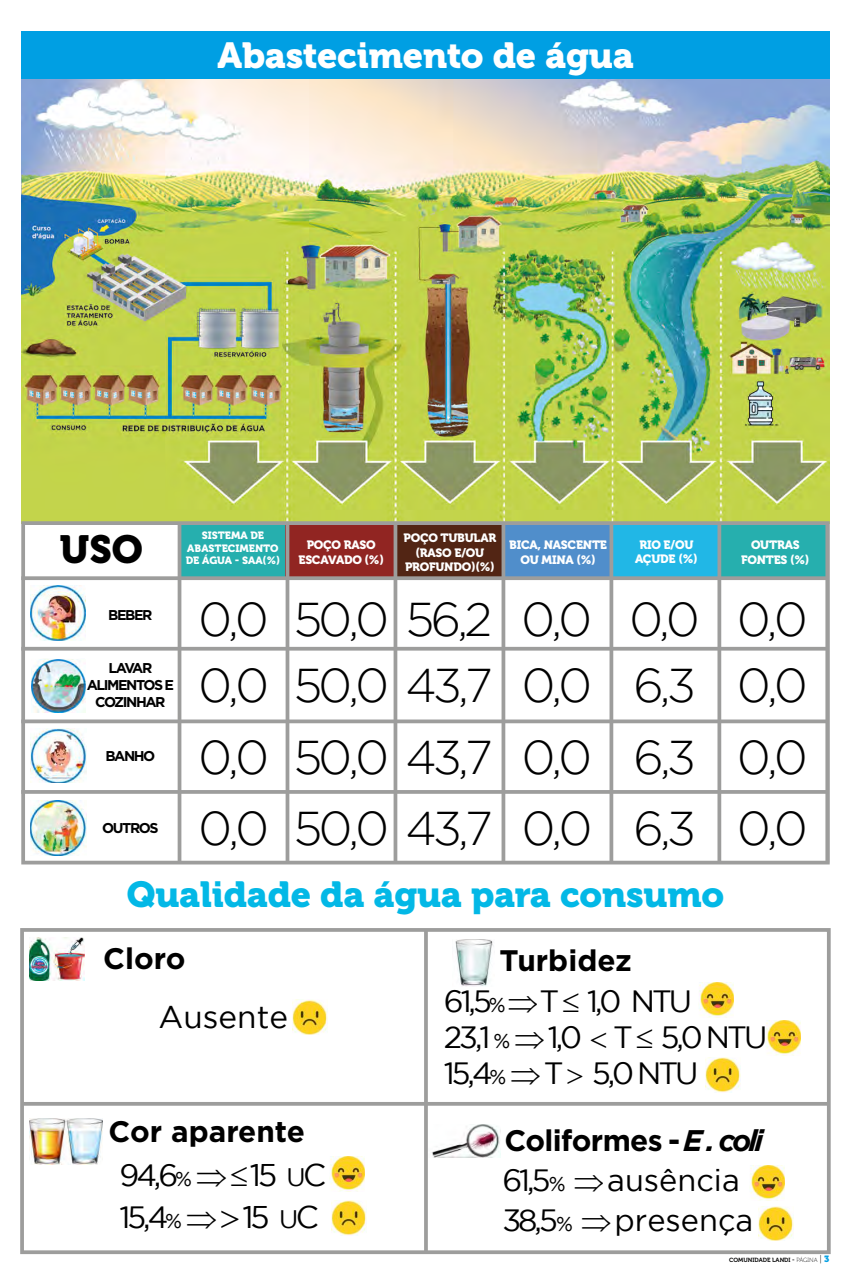
<style>
.page{position:relative;width:851px;height:1276px;background:#fff}
.page>*{position:absolute;margin:0;border:0;box-sizing:border-box;transform-origin:0 0}
.t1{font:300 47.25px/66.5px "Gotham";letter-spacing:-.08em;color:#000}
.t2{font:39px "Museo 900";color:#000}
.t3{font:36px "Museo 900";letter-spacing:-.005em;color:#03b8e6}
.t4{font:36px "Museo 900";letter-spacing:-.005em;color:#fff}
.t5{font:31.5px "Gotham";color:#000}
.t6{font:30.67px/41.6px "Gotham";color:#000}
.t7{font:30.67px/36.1px "Gotham";letter-spacing:-.1em;color:#000}
.t8{font:700 29.7px "Gotham";letter-spacing:-.01em;color:#000}
.t9{font:700 14.25px/17.1px "Gotham";letter-spacing:-.1em;color:#000;text-align:center}
.t10{font:12px/14.4px "Museo 900";letter-spacing:-.02em;color:#fff;text-align:center}
.t11{font:10.5px/12.6px "Museo 900";color:#fff;text-align:center}
.t12{font:6px "Museo 700";color:#000}
.s1{font-size:20.17px}
.s2{font-style:italic}
.s3{font-size:31.28px}
.s4{font-size:25.28px}
.s5{font-family:"Museo 100"}
.s6{font-family:"Museo 100";font-size:9px}
.s7{font-family:"Museo 900";font-size:9px;color:#009fe3}
</style>
<div class="page">
<img style="left:21px;top:79px;width:808px;height:442px">
<hr style="left:21px;top:1102px;width:807px;height:3px;background:#9d9d9c">
<svg style="left:424px;top:933px;width:4px;height:316px"></svg>
<img style="left:29px;top:937px;width:56px;height:43px">
<img style="left:30px;top:1118px;width:72px;height:46px">
<img style="left:455px;top:939px;width:39px;height:47px">
<img style="left:431px;top:1124px;width:69px;height:33px">
<div style="left:20px;top:928px;width:810px;height:326px;border:4px solid #9d9d9c"></div>
<img style="left:331px;top:1200px;width:35px;height:35px">
<img style="left:292px;top:1000px;width:35px;height:34px">
<img style="left:758px;top:1206px;width:35px;height:35px">
<img style="left:705px;top:1057px;width:35px;height:35px">
<img style="left:330px;top:1156px;width:34px;height:35px">
<div style="left:21px;top:32px;width:808px;height:47px;background:#009fe3"></div>
<div style="left:180px;top:523px;width:106px;height:56px;background:#26afae"></div>
<div style="left:286px;top:523px;width:110px;height:56px;background:#912522"></div>
<div style="left:395px;top:523px;width:109px;height:56px;background:#522514"></div>
<div style="left:610px;top:523px;width:107px;height:54px;background:#21b7e6"></div>
<div style="left:504px;top:524px;width:107px;height:54px;background:#508ecb"></div>
<div style="left:720px;top:524px;width:107px;height:54px;background:#26afae"></div>
<svg style="left:26px;top:576px;width:798px;height:4px;background:#989c9c"></svg>
<img style="left:31px;top:586px;width:54px;height:54px">
<img style="left:31px;top:659px;width:54px;height:54px">
<img style="left:30px;top:729px;width:56px;height:54px">
<img style="left:30px;top:801px;width:57px;height:54px">
<div style="left:21px;top:521px;width:808px;height:343px;border:4px solid #9d9d9c"></div>
<svg style="left:285px;top:522px;width:4px;height:340px"></svg>
<hr style="left:178px;top:522px;width:3px;height:340px;background:#9d9d9c">
<svg style="left:393px;top:522px;width:4px;height:341px"></svg>
<svg style="left:501px;top:522px;width:4px;height:340px"></svg>
<svg style="left:609px;top:522px;width:4px;height:340px"></svg>
<svg style="left:717px;top:522px;width:4px;height:340px"></svg>
<svg style="left:825px;top:522px;width:4px;height:340px"></svg>
<hr style="left:21px;top:647px;width:807px;height:3px;background:#9d9d9c">
<svg style="left:21px;top:719px;width:807px;height:4px;background:#a9a9a8"></svg>
<svg style="left:21px;top:790px;width:807px;height:4px;background:#a2a2a1"></svg>
<img style="left:699px;top:982px;width:34px;height:35px">
<img style="left:766px;top:1020px;width:34px;height:35px">
<img style="left:750px;top:1165px;width:34px;height:35px">
<h3 class="t4" style="left:217px;top:35px;width:417px">Abastecimento de água</h3>
<h2 class="t2" style="left:60px;top:527px;width:84px">USO</h2>
<p class="t9" style="left:108px;top:606px;width:46px">BEBER</p>
<p class="t9" style="left:87px;top:659px;width:89px">LAVAR<br>ALIMENTOS E<br>COZINHAR</p>
<p class="t9" style="left:105px;top:747px;width:51px">BANHO</p>
<p class="t9" style="left:102px;top:819px;width:58px">OUTROS</p>
<p class="t11" style="left:187px;top:529px;width:93px">SISTEMA DE<br>ABASTECIMENTO</p>
<p class="t11" style="left:186px;top:554px;width:96px">DE ÁGUA - SAA(%)</p>
<p class="t10" style="left:298px;top:538px;width:87px">POÇO RASO<br>ESCAVADO (%)</p>
<p class="t10" style="left:403px;top:531px;width:94px">POÇO TUBULAR (RASO E/OU<br>PROFUNDO)(%)</p>
<p class="t10" style="left:635px;top:537px;width:64px">RIO E/OU<br>AÇUDE (%)</p>
<p class="t10" style="left:509px;top:538px;width:99px">BICA, NASCENTE<br>OU MINA (%)</p>
<p class="t10" style="left:741px;top:538px;width:70px">OUTRAS<br>FONTES (%)</p>
<h1 class="t1" style="left:198px;top:585px;width:610px">0,0 50,0 56,2 0,0 0,0 0,0<br>0,0 50,0 43,7 0,0 6,3 0,0</h1>
<h1 class="t1" style="left:198px;top:722px;width:610px;line-height:70.7px">0,0 50,0 43,7 0,0 6,3 0,0<br>0,0 50,0 43,7 0,0 6,3 0,0</h1>
<h3 class="t3" style="left:127px;top:873px;width:599px">Qualidade da água para consumo</h3>
<h3 class="t8" style="left:103px;top:941px;width:84px">Cloro</h3>
<h3 class="t8" style="left:499px;top:943px;width:134px">Turbidez</h3>
<h3 class="t5" style="left:158px;top:999px;width:131px">Ausente</h3>
<h3 class="t7" style="left:444px;top:982px;width:325px">61,5<span class="s1">%</span> ⇒ T ≤ 1,0 NTU<br>23,1 <span class="s1">%</span> ⇒ 1,0 T ≤ 5,0 NTU<br>15,4<span class="s1">%</span> ⇒ T 5,0 NTU</h3>
<h3 class="t8" style="left:108px;top:1114px;width:198px">Cor aparente</h3>
<h3 class="t8" style="left:504px;top:1123px;width:260px">Coliformes - <span class="s2">E . coli</span></h3>
<h3 class="t6" style="left:119px;top:1154px;width:208px">94,6<span class="s1">%</span> ⇒ ≤ <span class="s3">15</span> <span class="s4">U</span><span class="s3">C<br></span>15,4<span class="s1">%</span> ⇒ <span class="s3">15</span> <span class="s4">U</span><span class="s3">C</span></h3>
<h3 class="t6" style="left:502px;top:1159px;width:252px;line-height:40.4px">61,5<span class="s1">%</span> ⇒ausência<br>38,5<span class="s1">%</span> ⇒presença</h3>
<p class="t12" style="left:729px;top:1256px;width:101px">COMUNIDADE LANDI - <span class="s5">PÁGINA</span> <span class="s6">|</span> <span class="s7">3</span></p>
</div>
